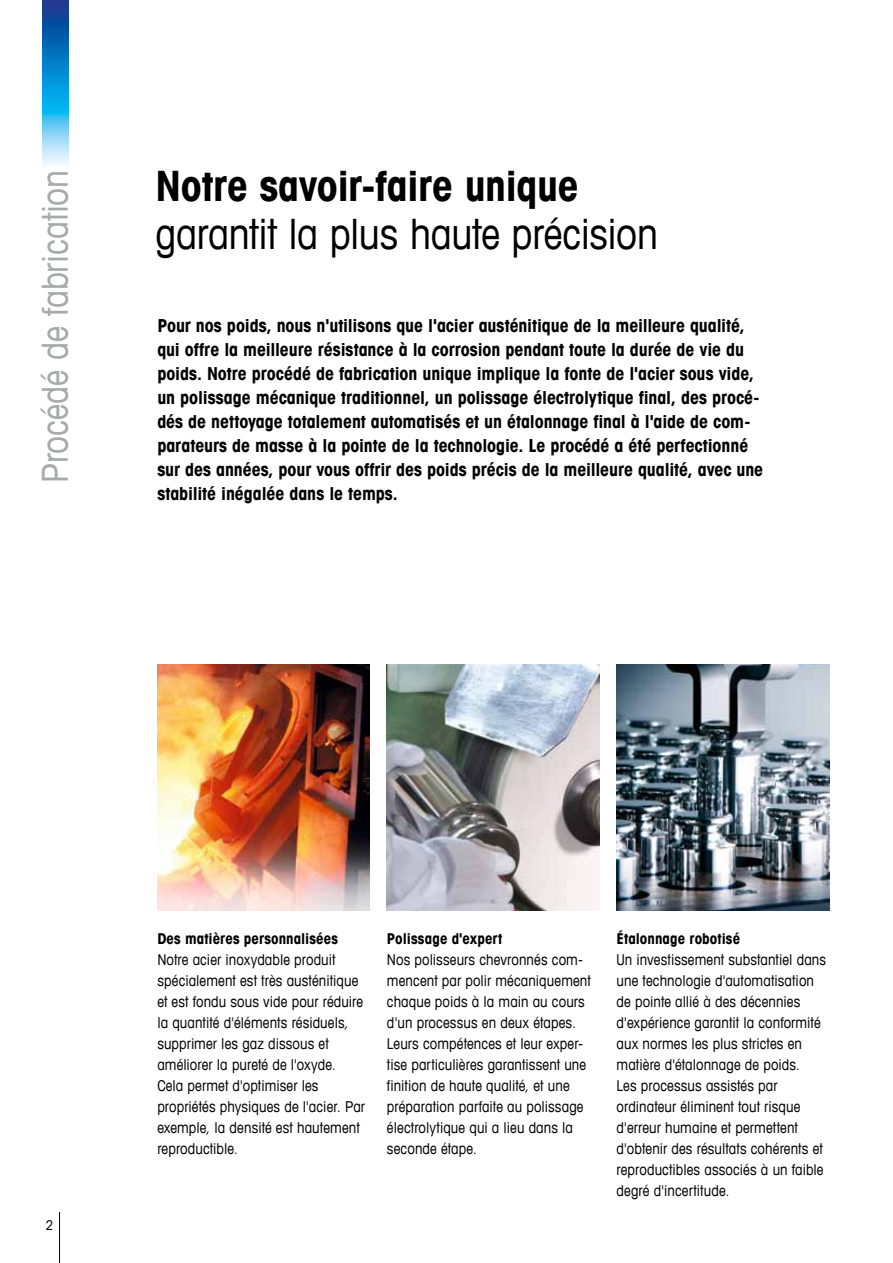
<style>
.page{position:relative;width:893px;height:1263px;background:#fff}
.page>*{position:absolute;margin:0;border:0;box-sizing:border-box;transform-origin:0 0}
.t1{font:condensed 42px "Avant Garde Com";letter-spacing:-.01em;color:#000}
.t2{font:700 condensed 42px "Avant Garde Com";letter-spacing:-.01em;color:#000}
.t3{font:condensed 36px "Avant Garde Com";letter-spacing:-.005em;color:#a7a9ac}
.t4{font:700 condensed 18px/24px "Avant Garde Com";letter-spacing:-.005em;color:#000}
.t5{font:condensed 15px/21px "Avant Garde Com";letter-spacing:.005em;color:#000}
.t6{font:700 condensed 15px "Avant Garde Com";letter-spacing:.005em;color:#000}
.t7{font:condensed 13.5px "Avant Garde Com";color:#000}
</style>
<div class="page">
<hr style="left:59px;top:1212px;width:1px;height:51px;background:#000">
<img style="left:43px;top:0;width:25px;height:166px">
<img style="left:157px;top:664px;width:213px;height:246px">
<img style="left:387px;top:664px;width:213px;height:246px">
<img style="left:617px;top:664px;width:212px;height:246px">
<h2 class="t3" style="left:33px;top:483px;width:314px;rotate:-90deg">Procédé de fabrication</h2>
<h1 class="t2" style="left:156px;top:158px;width:425px">Notre savoir-faire unique</h1>
<h1 class="t1" style="left:156px;top:207px;width:504px">garantit la plus haute précision</h1>
<p class="t4" style="left:157px;top:313px;width:607px">Pour nos poids, nous n'utilisons que l'acier austénitique de la meilleure qualité, qui offre la meilleure résistance à la corrosion pendant toute la durée de vie du poids. Notre procédé de fabrication unique implique la fonte de l'acier sous vide, un polissage mécanique traditionnel, un polissage électrolytique final, des procé&shy;dés de nettoyage totalement automatisés et un étalonnage final à l'aide de com&shy;parateurs de masse à la pointe de la technologie. Le procédé a été perfectionné sur des années, pour vous offrir des poids précis de la meilleure qualité, avec une stabilité inégalée dans le temps.</p>
<p class="t7" style="left:46px;top:1217px;width:9px">2</p>
<p class="t6" style="left:157px;top:929px;width:182px">Des matières personnalisées</p>
<p class="t5" style="left:157px;top:949px;width:209px">Notre acier inoxydable produit spécialement est très austénitique et est fondu sous vide pour réduire la quantité d'éléments résiduels, supprimer les gaz dissous et améliorer la pureté de l'oxyde.<br>Cela permet d'optimiser les propriétés physiques de l'acier. Par exemple, la densité est hautement reproductible.</p>
<p class="t6" style="left:387px;top:929px;width:117px">Polissage d'expert</p>
<p class="t5" style="left:387px;top:949px;width:205px">Nos polisseurs chevronnés com&shy;mencent par polir mécaniquement chaque poids à la main au cours d'un processus en deux étapes.<br>Leurs compétences et leur exper&shy;tise particulières garantissent une finition de haute qualité, et une préparation parfaite au polissage électrolytique qui a lieu dans la seconde étape.</p>
<p class="t6" style="left:617px;top:929px;width:125px">Étalonnage robotisé</p>
<p class="t5" style="left:617px;top:949px;width:211px">Un investissement substantiel dans une technologie d'automatisation de pointe allié à des décennies d'expérience garantit la conformité aux normes les plus strictes en matière d'étalonnage de poids.<br>Les processus assistés par ordinateur éliminent tout risque d'erreur humaine et permettent d'obtenir des résultats cohérents et reproductibles associés à un faible degré d'incertitude.</p>
</div>
